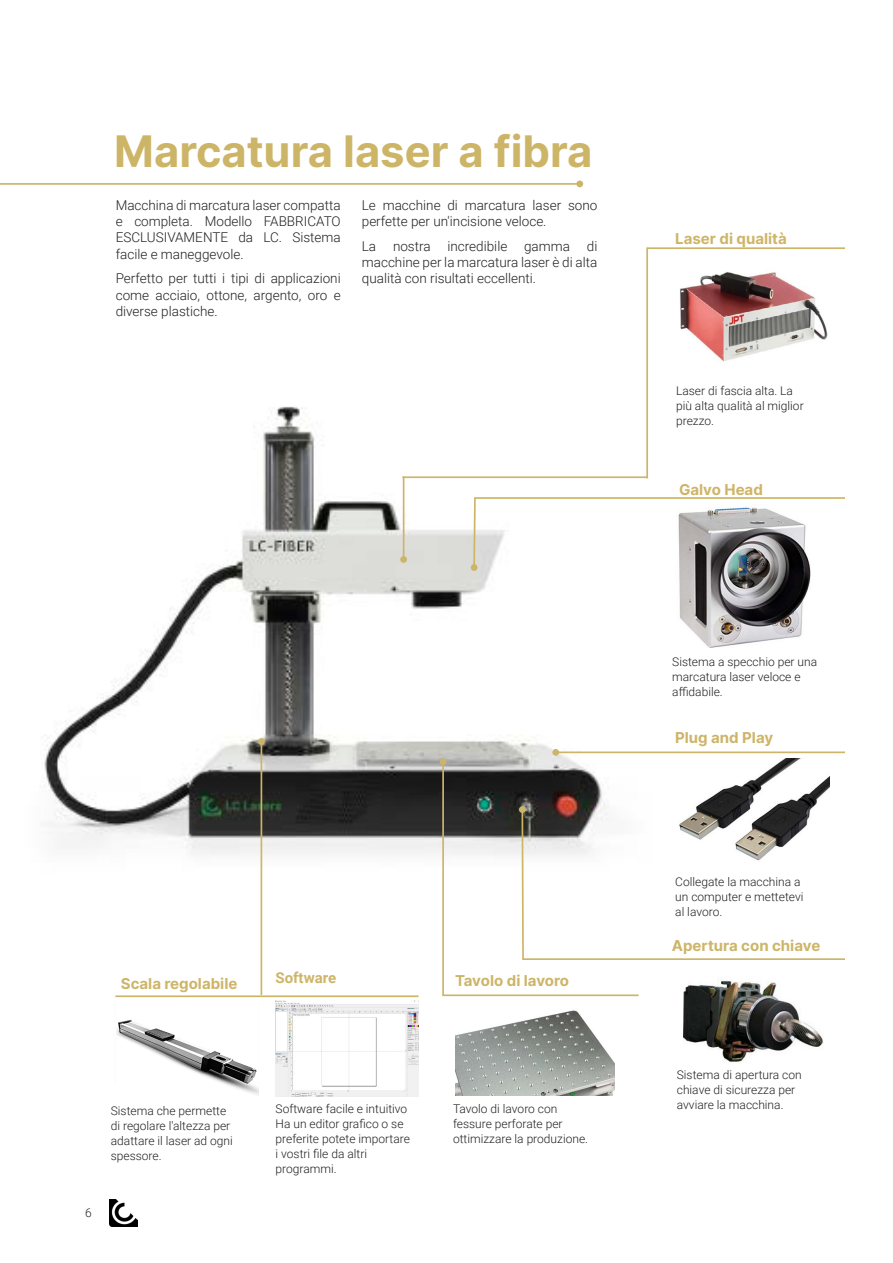
<style>
.page{position:relative;width:893px;height:1263px;background:#fff}
.page>*{position:absolute;margin:0;border:0;box-sizing:border-box;transform-origin:0 0}
.t1{font:700 43.5px "Inter";color:#cdb568}
.t2{font:700 15px "Inter";color:#cdb568}
.t3{font:700 15px "Inter";letter-spacing:-.02em;color:#cdb568}
.t4{font:700 15px "Roboto";color:#cdb568}
.t5{font:300 13.5px/16.2px "Roboto";color:#231f20;text-align:justify}
.t6{font:300 12px/15px "Roboto";color:#231f20}
</style>
<div class="page">
<img style="left:110px;top:1199px;width:27px;height:28px">
<img style="left:44px;top:406px;width:633px;height:467px">
<img style="left:276px;top:1000px;width:143px;height:97px">
<hr style="left:0;top:183px;width:580px;height:2px;background:#cdb568">
<div style="left:576px;top:181px;width:7px;height:6px;background:#cdb568;border-radius:50%"></div>
<hr style="left:261px;top:741px;width:1px;height:254px;background:#cdb568">
<div style="left:258px;top:738px;width:7px;height:7px;background:#cdb568;border-radius:50%"></div>
<hr style="left:403px;top:476px;width:1px;height:83px;background:#cdb568">
<div style="left:400px;top:556px;width:7px;height:7px;background:#cdb568;border-radius:50%"></div>
<img style="left:672px;top:569px;width:139px;height:84px">
<img style="left:455px;top:1010px;width:160px;height:86px">
<svg style="left:521px;top:808px;width:324px;height:152px"></svg>
<div style="left:519px;top:806px;width:7px;height:7px;background:#cdb568;border-radius:50%"></div>
<img style="left:116px;top:1020px;width:142px;height:75px">
<hr style="left:442px;top:762px;width:2px;height:233px;background:#cdb568">
<div style="left:440px;top:758px;width:6px;height:7px;background:#cdb568;border-radius:50%"></div>
<img style="left:675px;top:758px;width:154px;height:115px">
<hr style="left:646px;top:248px;width:2px;height:230px;background:#cdb568">
<img style="left:680px;top:272px;width:147px;height:90px">
<hr style="left:647px;top:247px;width:198px;height:2px;background:#cdb568">
<hr style="left:442px;top:994px;width:197px;height:2px;background:#cdb568">
<hr style="left:115px;top:995px;width:303px;height:2px;background:#cdb568">
<img style="left:684px;top:980px;width:139px;height:87px">
<svg style="left:472px;top:496px;width:373px;height:73px"></svg>
<div style="left:471px;top:564px;width:6px;height:7px;background:#cdb568;border-radius:50%"></div>
<hr style="left:556px;top:751px;width:289px;height:2px;background:#cdb568">
<div style="left:552px;top:749px;width:7px;height:7px;background:#cdb568;border-radius:50%"></div>
<hr style="left:402px;top:476px;width:246px;height:2px;background:#cdb568">
<p class="t1" style="left:114px;top:120px;width:480px">Marcatura laser a fibra</p>
<p class="t5" style="left:362px;top:197px;width:237px">Le macchine di marcatura laser sono perfette per un'incisione veloce.</p>
<p class="t5" style="left:362px;top:237px;width:237px">La nostra incredibile gamma di macchine per la marcatura laser è di alta qualità con risultati eccellenti.</p>
<p class="t5" style="left:116px;top:197px;width:227px">Macchina di marcatura laser compatta e completa. Modello FABBRICATO ESCLUSIVAMENTE da LC. Sistema facile e maneggevole.</p>
<p class="t5" style="left:116px;top:270px;width:226px">Perfetto per tutti i tipi di applicazioni come acciaio, ottone, argento, oro e diverse plastiche.</p>
<p class="t2" style="left:121px;top:972px;width:118px">Scala regolabile</p>
<p class="t4" style="left:276px;top:967px;width:62px">Software</p>
<p class="t3" style="left:455px;top:970px;width:116px">Tavolo di lavoro</p>
<p class="t6" style="left:85px;top:1204px;width:8px">6</p>
<p class="t6" style="left:111px;top:1102px;width:124px">Sistema che permette di regolare l'altezza per adattare il laser ad ogni spessore.</p>
<p class="t6" style="left:276px;top:1100px;width:136px">Software facile e intuitivo<br>Ha un editor grafico o se preferite potete importare i vostri file da altri programmi.</p>
<p class="t6" style="left:453px;top:1101px;width:137px">Tavolo di lavoro con fessure perforate per ottimizzare la produzione.</p>
<p class="t2" style="left:675px;top:228px;width:113px">Laser di qualità</p>
<p class="t6" style="left:676px;top:383px;width:129px">Laser di fascia alta. La più alta qualità al miglior prezzo.</p>
<p class="t2" style="left:679px;top:478px;width:85px">Galvo Head</p>
<p class="t6" style="left:672px;top:654px;width:146px">Sistema a specchio per una marcatura laser veloce e affidabile.</p>
<p class="t2" style="left:675px;top:727px;width:100px">Plug and Play</p>
<p class="t6" style="left:675px;top:874px;width:130px">Collegate la macchina a un computer e mettetevi al lavoro.</p>
<p class="t2" style="left:672px;top:934px;width:150px">Apertura con chiave</p>
<p class="t6" style="left:677px;top:1067px;width:126px">Sistema di apertura con chiave di sicurezza per avviare la macchina.</p>
</div>
